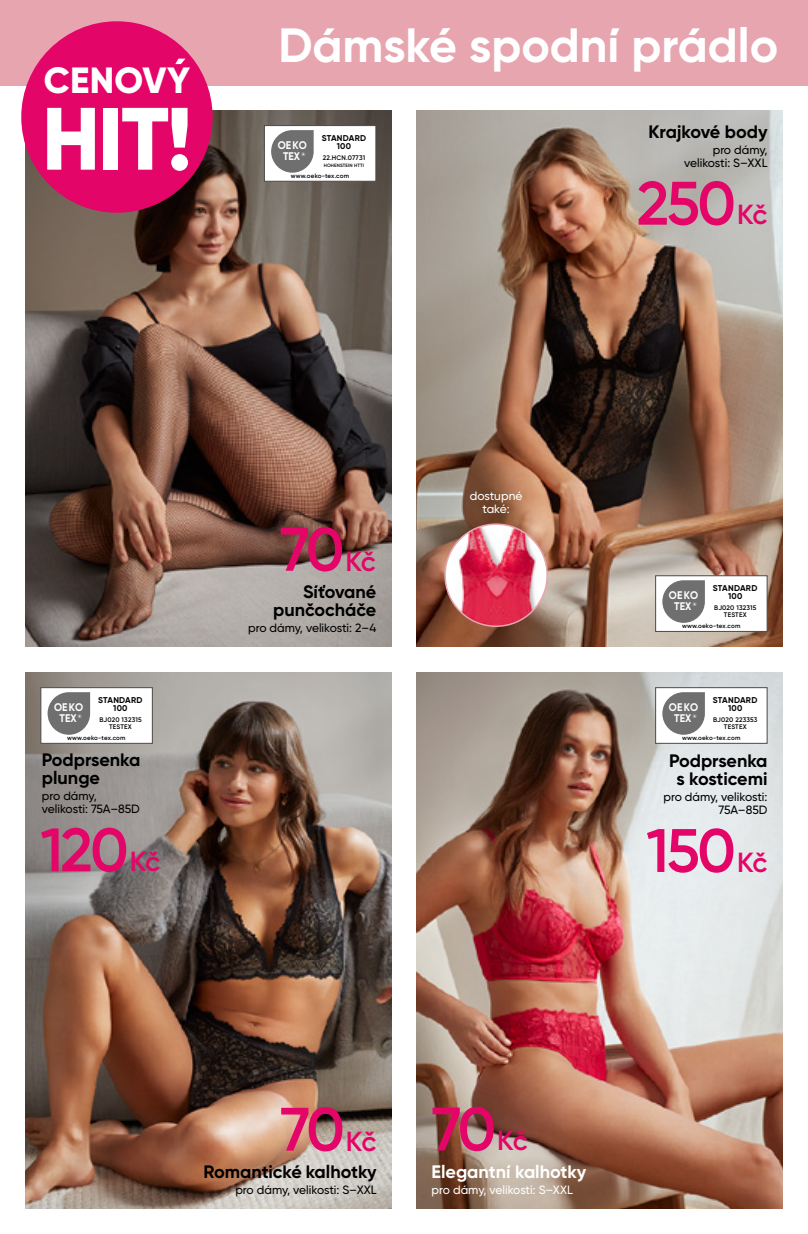
<style>
.page{position:relative;width:808px;height:1234px;background:#fff}
.page>*{position:absolute;margin:0;border:0;box-sizing:border-box;transform-origin:0 0}
.t1{font:800 88.2px "Gilroy";color:#fff}
.t2{font:600 61.2px "Gilroy";letter-spacing:-.045em;color:#e30567}
.t3{font:700 48px "Gilroy";color:#fff}
.t4{font:800 36.45px "Gilroy";letter-spacing:.01em;color:#fff}
.t5{font:700 18px/18px "Gilroy";color:#000}
.t6{font:700 18px "Gilroy";color:#fff}
.t7{font:500 12px/13.5px "Gilroy";letter-spacing:-.005em;color:#000;text-align:right}
.t8{font:500 12px/13.5px "Gilroy";color:#fff;text-align:center}
.t9{font:700 11.1px/10.9px "Gilroy";color:#fff;text-align:center;scale:.92 1}
.t10{font:700 8.4px/8.7px "Gilroy";letter-spacing:.03em;color:#000;text-align:center}
.t11{font:600 6.6px/6.6px "Gilroy";letter-spacing:.025em;color:#000;text-align:center}
.t12{font:600 6.3px "Gilroy";letter-spacing:.03em;color:#000}
.t13{font:700 4.95px "Gilroy";color:#fff}
.t14{font:600 4.8px "Gilroy";letter-spacing:.03em;color:#000}
.s1{font-size:27.6px}
</style>
<div class="page">
<div style="left:0;top:0;width:808px;height:85px;background:#e7a5af"></div>
<img style="left:417px;top:111px;width:365px;height:535px">
<img style="left:26px;top:111px;width:365px;height:535px">
<img style="left:417px;top:672px;width:365px;height:536px">
<img style="left:26px;top:672px;width:365px;height:536px">
<div style="left:21px;top:21px;width:192px;height:192px;background:#e30567;border-radius:50%"></div>
<svg style="left:175px;top:59px;width:10px;height:5px"></svg>
<img style="left:445px;top:524px;width:102px;height:102px;border-radius:51px">
<div style="left:444px;top:523px;width:104px;height:104px;border:2px solid #e7a5af;border-radius:50%"></div>
<div style="left:264px;top:125px;width:112px;height:57px;background:#fff;border:1px solid #4a4a49"></div>
<div style="left:271px;top:130px;width:43px;height:43px;background:#706f6f;border-radius:21px"></div>
<div style="left:655px;top:575px;width:112px;height:56px;background:#fff;border:1px solid #4a4a49"></div>
<div style="left:662px;top:580px;width:43px;height:42px;background:#706f6f;border-radius:21px"></div>
<div style="left:40px;top:687px;width:113px;height:56px;background:#fff;border:1px solid #4a4a49"></div>
<div style="left:48px;top:692px;width:42px;height:42px;background:#706f6f;border-radius:21px"></div>
<div style="left:655px;top:687px;width:112px;height:56px;background:#fff;border:1px solid #4a4a49"></div>
<div style="left:662px;top:692px;width:43px;height:42px;background:#706f6f;border-radius:21px"></div>
<h3 class="t4" style="left:44px;top:58px;width:148px">CENOVY</h3>
<h1 class="t1" style="left:42px;top:83px;width:152px">HIT!</h1>
<h3 class="t3" style="left:278px;top:15px;width:501px">Dámské spodní prádlo</h3>
<p class="t10" style="left:322px;top:133px;width:46px">STANDARD<br>100</p>
<p class="t11" style="left:323px;top:154px;width:44px">22.HCN.07731</p>
<p class="t14" style="left:324px;top:162px;width:42px">HOHENSTEIN HTTI</p>
<p class="t12" style="left:291px;top:171px;width:60px">www.oeko-tex.com</p>
<p class="t9" style="left:278px;top:140px;width:33px">OEKO<br>TEX</p>
<p class="t13" style="left:301px;top:151px;width:5px">®</p>
<h3 class="t5" style="left:648px;top:123px;width:120px">Krajkové body</h3>
<p class="t7" style="left:684px;top:143px;width:85px">pro dámy, velikosti: S–XXL</p>
<h2 class="t2" style="left:637px;top:165px;width:132px">250<span class="s1">Kč</span></h2>
<p class="t10" style="left:98px;top:695px;width:46px">STANDARD<br>100</p>
<p class="t11" style="left:99px;top:716px;width:44px">BJ020 132315<br>TESTEX</p>
<p class="t12" style="left:67px;top:733px;width:60px">www.oeko-tex.com</p>
<p class="t9" style="left:54px;top:701px;width:33px">OEKO<br>TEX</p>
<p class="t13" style="left:78px;top:712px;width:5px">®</p>
<h3 class="t5" style="left:42px;top:750px;width:100px">Podprsenka plunge</h3>
<p class="t7" style="left:42px;top:788px;width:100px;text-align:left">pro dámy, velikosti: 75A–85D</p>
<h2 class="t2" style="left:40px;top:811px;width:121px">120<span class="s1">Kč</span></h2>
<h2 class="t2" style="left:280px;top:511px;width:98px">70<span class="s1">Kč</span></h2>
<h3 class="t5" style="left:273px;top:582px;width:105px;text-align:right">Síťované punčocháče</h3>
<p class="t7" style="left:248px;top:620px;width:130px">pro dámy, velikosti: 2–4</p>
<p class="t8" style="left:470px;top:488px;width:54px">dostupné také:</p>
<p class="t10" style="left:713px;top:583px;width:46px">STANDARD<br>100</p>
<p class="t11" style="left:714px;top:604px;width:44px">BJ020 132315<br>TESTEX</p>
<p class="t12" style="left:682px;top:621px;width:60px">www.oeko-tex.com</p>
<p class="t9" style="left:669px;top:590px;width:33px">OEKO<br>TEX</p>
<p class="t13" style="left:693px;top:600px;width:5px">®</p>
<p class="t10" style="left:713px;top:695px;width:46px">STANDARD<br>100</p>
<p class="t11" style="left:713px;top:716px;width:46px">BJ020 223353<br>TESTEX</p>
<p class="t12" style="left:682px;top:733px;width:60px">www.oeko-tex.com</p>
<p class="t9" style="left:669px;top:701px;width:33px">OEKO<br>TEX</p>
<p class="t13" style="left:693px;top:712px;width:5px">®</p>
<h3 class="t5" style="left:669px;top:751px;width:100px;text-align:center">Podprsenka s kosticemi</h3>
<p class="t7" style="left:663px;top:789px;width:106px">pro dámy, velikosti:<br>75A–85D</p>
<h2 class="t2" style="left:646px;top:812px;width:123px">150<span class="s1">Kč</span></h2>
<h2 class="t2" style="left:280px;top:1090px;width:249px">70<span class="s1">Kč</span> 70<span class="s1">Kč</span></h2>
<h3 class="t5" style="left:203px;top:1162px;width:175px">Romantické kalhotky</h3>
<p class="t7" style="left:235px;top:1182px;width:143px">pro dámy, velikosti: S–XXL</p>
<h3 class="t6" style="left:432px;top:1160px;width:156px">Elegantní kalhotky</h3>
<p class="t8" style="left:432px;top:1182px;width:143px">pro dámy, velikosti: S–XXL</p>
</div>
